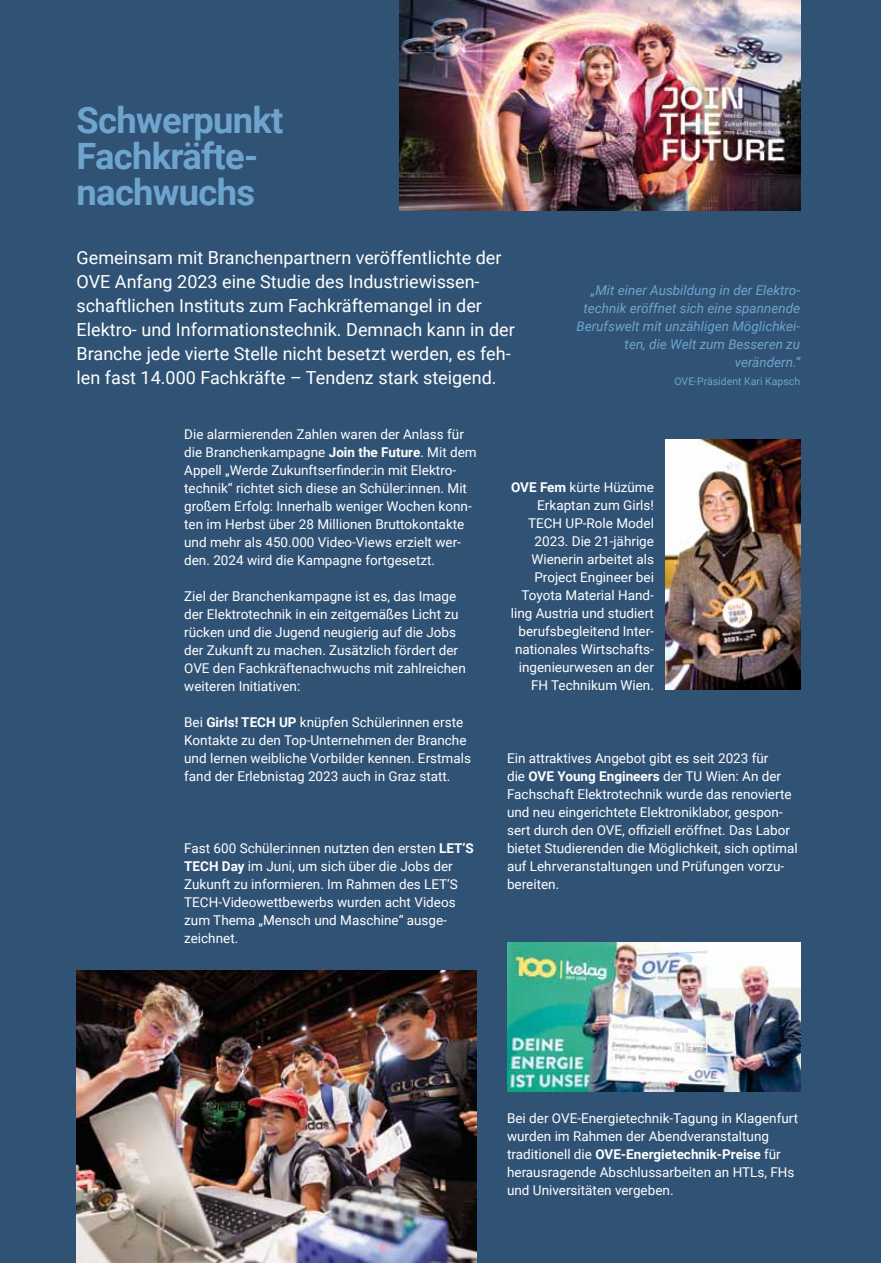
<style>
.page{position:relative;width:881px;height:1263px;background:#fff}
.page>*{position:absolute;margin:0;border:0;box-sizing:border-box;transform-origin:0 0}
.t1{font:700 36.3px/36px "Roboto";letter-spacing:-.02em;color:#6ea5ce}
.t2{font:18px/24px "Roboto";color:#fff}
.t3{font:13.5px/18px "Roboto";color:#fff}
.t4{font:italic 13.5px/18px "Roboto";color:#6ea5ce;text-align:right}
.t5{font:10.5px "Roboto";color:#6ea5ce}
.s1{font-weight:700}
</style>
<div class="page">
<div style="left:0;top:0;width:880px;height:1263px;background:#305275"></div>
<img style="left:399px;top:0;width:400px;height:211px">
<img style="left:77px;top:970px;width:399px;height:293px">
<img style="left:507px;top:943px;width:292px;height:148px">
<img style="left:665px;top:440px;width:134px;height:249px">
<h1 class="t1" style="left:77px;top:100px;width:208px">Schwerpunkt<br>Fachkräfte&shy;nachwuchs</h1>
<p class="t2" style="left:77px;top:245px;width:439px">Gemeinsam mit Branchenpartnern veröffentlichte der OVE Anfang 2023 eine Studie des Industriewissen&shy;schaftlichen Instituts zum Fachkräftemangel in der Elektro- und Informationstechnik. Demnach kann in der Branche jede vierte Stelle nicht besetzt werden, es feh&shy;len fast 14.000 Fachkräfte – Tendenz stark steigend.</p>
<p class="t4" style="left:576px;top:280px;width:225px">„Mit einer Ausbildung in der Elektro&shy;technik eröffnet sich eine spannende<br>Berufswelt mit unzähligen Möglichkei&shy;ten, die Welt zum Besseren zu verändern.“</p>
<p class="t5" style="left:674px;top:373px;width:127px">OVE-Präsident Kari Kapsch</p>
<p class="t3" style="left:184px;top:424px;width:294px">Die alarmierenden Zahlen waren der Anlass für die Branchenkampagne <span class="s1">Join the Future</span>. Mit dem Appell „Werde Zukunftserfinder:in mit Elektro&shy;technik“ richtet sich diese an Schüler:innen. Mit großem Erfolg: Innerhalb weniger Wochen konn&shy;ten im Herbst über 28 Millionen Bruttokontakte und mehr als 450.000 Video-Views erzielt wer&shy;den. 2024 wird die Kampagne fortgesetzt.</p>
<p class="t3" style="left:184px;top:586px;width:283px">Ziel der Branchenkampagne ist es, das Image der Elektrotechnik in ein zeitgemäßes Licht zu rücken und die Jugend neugierig auf die Jobs der Zukunft zu machen. Zusätzlich fördert der OVE den Fachkräftenachwuchs mit zahlreichen weiteren Initiativen:</p>
<p class="t3" style="left:184px;top:712px;width:288px">Bei <span class="s1">Girls! TECH UP</span> knüpfen Schülerinnen erste Kontakte zu den Top-Unternehmen der Branche und lernen weibliche Vorbilder kennen. Erstmals fand der Erlebnistag 2023 auch in Graz statt.</p>
<p class="t3" style="left:184px;top:838px;width:291px">Fast 600 Schüler:innen nutzten den ersten <span class="s1">LET’S TECH Day</span> im Juni, um sich über die Jobs der Zukunft zu informieren. Im Rahmen des LET’S TECH-Videowettbewerbs wurden acht Videos zum Thema „Mensch und Maschine“ ausge&shy;zeichnet.</p>
<p class="t3" style="left:510px;top:478px;width:145px;text-align:right"><span class="s1">OVE Fem</span> kürte Hüzüme<br>Erkaptan zum Girls!<br>TECH UP-Role Model<br>2023. Die 21-jährige<br>Wienerin arbeitet als<br>Project Engineer bei<br>Toyota Material Hand&shy;ling Austria und studiert berufsbegleitend Inter&shy;nationales Wirtschafts&shy;ingenieurwesen an der<br>FH Technikum Wien.</p>
<p class="t3" style="left:507px;top:748px;width:292px">Ein attraktives Angebot gibt es seit 2023 für<br>die <span class="s1">OVE Young Engineers</span> der TU Wien: An der Fachschaft Elektrotechnik wurde das renovierte und neu eingerichtete Elektroniklabor, gespon&shy;sert durch den OVE, offiziell eröffnet. Das Labor bietet Studierenden die Möglichkeit, sich optimal auf Lehrveranstaltungen und Prüfungen vorzu&shy;bereiten.</p>
<p class="t3" style="left:507px;top:1108px;width:292px">Bei der OVE-Energietechnik-Tagung in Klagenfurt wurden im Rahmen der Abendveranstaltung traditionell die <span class="s1">OVE-Energietechnik-Preise</span> für herausragende Abschlussarbeiten an HTLs, FHs und Universitäten vergeben.</p>
</div>
